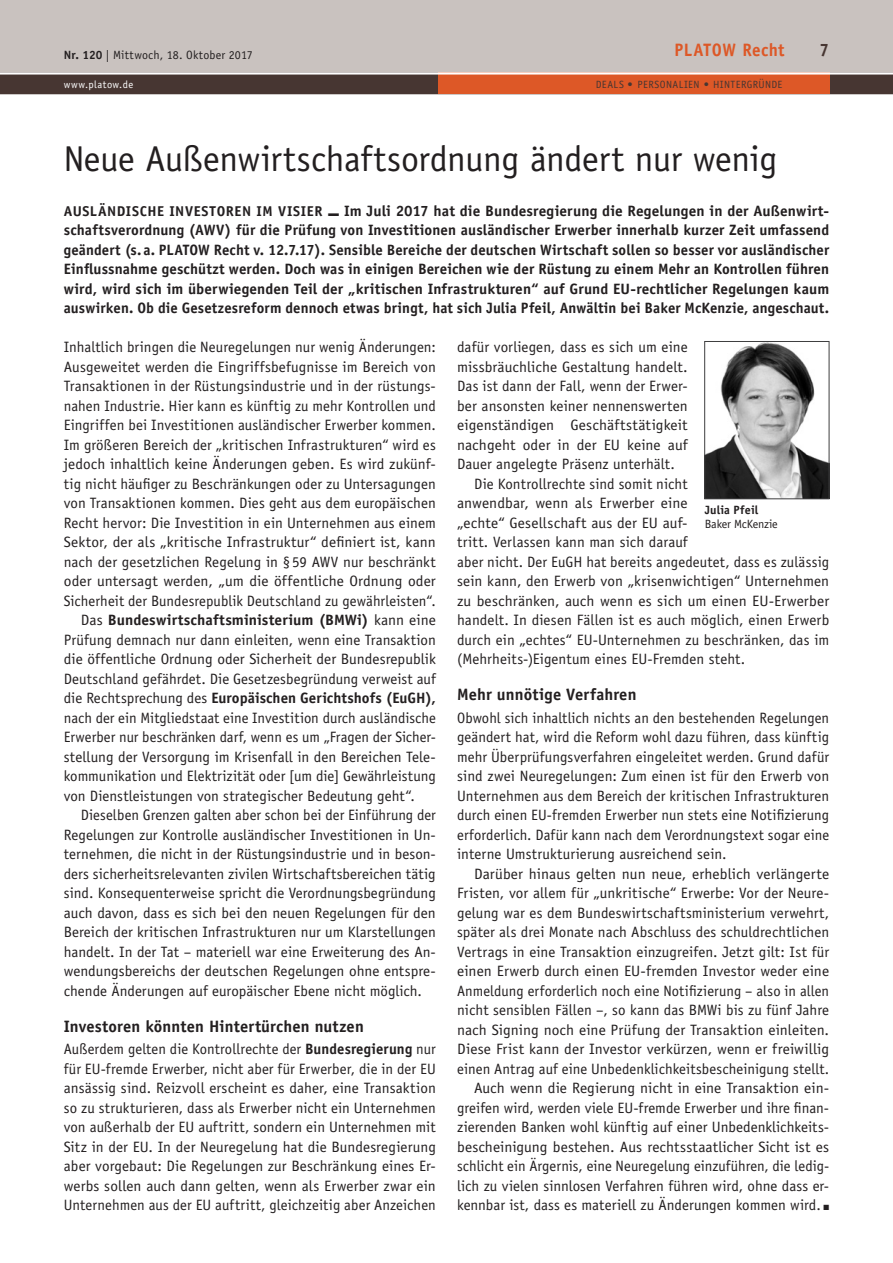
<style>
.page{position:relative;width:893px;height:1263px;background:#fff}
.page>*{position:absolute;margin:0;border:0;box-sizing:border-box;transform-origin:0 0}
._02_Headline_Seite_3{font:36px "Officina Sans Std";letter-spacing:-.01em;color:#231f20}
.t1{font:700 18px "Officina Sans Std";letter-spacing:.02em;color:#dd5827;scale:.95 1}
.t2{font:700 18px "Officina Sans Std";color:#473632;scale:.95 1}
._07_Zwischenhead_Bal{font:700 16.5px "Officina Sans Std";letter-spacing:.005em;color:#231f20}
._06_Fließtext_Einzug{font:15px/19.5px "Officina Sans Std";letter-spacing:.005em;color:#231f20;text-align:justify}
._05_Fließtext{font:15px/19.5px "Officina Sans Std";letter-spacing:.005em;color:#231f20;text-align:justify}
._05_Fließtext-2{font:700 15px/19.5px "Officina Sans Std";letter-spacing:.005em;color:#231f20;text-align:justify}
._20_Kasten_Kopf{font:12px "Officina Sans Std";letter-spacing:.015em;color:#231f20}
._30_Tabelle_Fließtex{font:12px "Officina Sans Std";letter-spacing:-.01em;color:#231f20}
._30_Tabelle_Kopf{font:700 12px "Officina Sans Std";letter-spacing:.01em;color:#231f20}
.t3{font:10.5px "Officina Sans Std";letter-spacing:.035em;color:#473632}
.t4{font:10.5px "Officina Sans Std";letter-spacing:.045em;color:#fff}
.s1{font-weight:700}
.s2{font-size:14.25px}
</style>
<div class="page">
<div style="left:0;top:0;width:893px;height:72px;background:#c9c2bf"></div>
<div style="left:0;top:72px;width:893px;height:22px;background:#473632"></div>
<hr style="left:0;top:94px;width:893px;height:1px;background:#473632">
<div style="left:438px;top:72px;width:391px;height:22px;background:#dd5827"></div>
<hr style="left:0;top:72px;width:893px;height:3px;background:#fff">
<img style="left:706px;top:343px;width:121px;height:154px">
<div style="left:704px;top:341px;width:125px;height:158px;border:1px solid #3e3e3f"></div>
<p class="_20_Kasten_Kopf" style="left:64px;top:47px;width:190px"><span class="s1">Nr. 120</span> | Mittwoch, 18. Oktober 2017</p>
<p class="t1" style="left:674px;top:39px;width:117px">PLATOW Recht</p>
<p class="t2" style="left:819px;top:39px;width:12px">7</p>
<p class="t4" style="left:64px;top:79px;width:71px">www.platow.de</p>
<p class="t3" style="left:596px;top:79px;width:188px">DEALS <span class="s1">•</span> PERSONALIEN <span class="s1">•</span> HINTERGRÜNDE</p>
<p class="_02_Headline_Seite_3" style="left:64px;top:137px;width:715px">Neue Außenwirtschaftsordnung ändert nur wenig</p>
<p class="_05_Fließtext-2" style="left:64px;top:201px;width:767px"><span class="s2">AUSLÄNDISCHE INVESTOREN IM VISIER</span> ■ Im Juli 2017 hat die Bundesregierung die Regelungen in der Außenwirt&shy;schaftsverordnung (AWV) für die Prüfung von Investitionen ausländischer Erwerber innerhalb kurzer Zeit umfassend geändert (s. a. PLATOW Recht v. 12.7.17). Sensible Bereiche der deutschen Wirtschaft sollen so besser vor ausländischer Einflussnahme geschützt werden. Doch was in einigen Bereichen wie der Rüstung zu einem Mehr an Kontrollen führen wird, wird sich im überwiegenden Teil der „kritischen Infrastrukturen“ auf Grund EU-rechtlicher Regelungen kaum auswirken. Ob die Gesetzesreform dennoch etwas bringt, hat sich Julia Pfeil, Anwältin bei Baker McKenzie, angeschaut.</p>
<p class="_05_Fließtext" style="left:457px;top:338px;width:232px">dafür vorliegen, dass es sich um eine missbräuchliche Gestaltung handelt.<br>Das ist dann der Fall, wenn der Erwer&shy;ber ansonsten keiner nennenswerten eigenständigen Geschäftstätigkeit nachgeht oder in der EU keine auf Dauer angelegte Präsenz unterhält.</p>
<p class="_06_Fließtext_Einzug" style="left:457px;top:474px;width:374px;text-align:left;text-indent:17px">Die Kontrollrechte sind somit nicht<br>anwendbar, wenn als Erwerber eine<br>„echte“ Gesellschaft aus der EU auf-<br>tritt. Verlassen kann man sich darauf<br>aber nicht. Der EuGH hat bereits angedeutet, dass es zulässig sein kann, den Erwerb von „krisenwichtigen“ Unternehmen zu beschränken, auch wenn es sich um einen EU-Erwerber handelt. In diesen Fällen ist es auch möglich, einen Erwerb durch ein „echtes“ EU-Unternehmen zu beschränken, das im (Mehrheits-)Eigentum eines EU-Fremden steht.</p>
<p class="_07_Zwischenhead_Bal" style="left:457px;top:684px;width:181px">Mehr unnötige Verfahren</p>
<p class="_05_Fließtext" style="left:457px;top:708px;width:374px">Obwohl sich inhaltlich nichts an den bestehenden Regelungen geändert hat, wird die Reform wohl dazu führen, dass künftig mehr Überprüfungsverfahren eingeleitet werden. Grund dafür sind zwei Neuregelungen: Zum einen ist für den Erwerb von Unternehmen aus dem Bereich der kritischen Infrastrukturen durch einen EU-fremden Erwerber nun stets eine Notifizierung erforderlich. Dafür kann nach dem Verordnungstext sogar eine interne Umstrukturierung ausreichend sein.</p>
<p class="_06_Fließtext_Einzug" style="left:457px;top:864px;width:374px;text-indent:17px">Darüber hinaus gelten nun neue, erheblich verlängerte Fristen, vor allem für „unkritische“ Erwerbe: Vor der Neure&shy;gelung war es dem Bundeswirtschaftsministerium verwehrt, später als drei Monate nach Abschluss des schuldrechtlichen Vertrags in eine Transaktion einzugreifen. Jetzt gilt: Ist für einen Erwerb durch einen EU-fremden Investor weder eine Anmeldung erforderlich noch eine Notifizierung – also in allen nicht sensiblen Fällen –, so kann das BMWi bis zu fünf Jahre nach Signing noch eine Prüfung der Transaktion einleiten.<br>Diese Frist kann der Investor verkürzen, wenn er freiwillig einen Antrag auf eine Unbedenklichkeitsbescheinigung stellt.</p>
<p class="_06_Fließtext_Einzug" style="left:457px;top:1079px;width:374px;text-indent:17px">Auch wenn die Regierung nicht in eine Transaktion ein&shy;greifen wird, werden viele EU-fremde Erwerber und ihre finan&shy;zierenden Banken wohl künftig auf einer Unbedenklichkeits&shy;bescheinigung bestehen. Aus rechtsstaatlicher Sicht ist es schlicht ein Ärgernis, eine Neuregelung einzuführen, die ledig&shy;lich zu vielen sinnlosen Verfahren führen wird, ohne dass er&shy;kennbar ist, dass es materiell zu Änderungen kommen wird. ■</p>
<p class="_05_Fließtext" style="left:64px;top:338px;width:374px">Inhaltlich bringen die Neuregelungen nur wenig Änderungen:<br>Ausgeweitet werden die Eingriffsbefugnisse im Bereich von Transaktionen in der Rüstungsindustrie und in der rüstungs&shy;nahen Industrie. Hier kann es künftig zu mehr Kontrollen und Eingriffen bei Investitionen ausländischer Erwerber kommen.<br>Im größeren Bereich der „kritischen Infrastrukturen“ wird es jedoch inhaltlich keine Änderungen geben. Es wird zukünf&shy;tig nicht häufiger zu Beschränkungen oder zu Untersagungen von Transaktionen kommen. Dies geht aus dem europäischen Recht hervor: Die Investition in ein Unternehmen aus einem Sektor, der als „kritische Infrastruktur“ definiert ist, kann nach der gesetzlichen Regelung in §59 AWV nur beschränkt oder untersagt werden, „um die öffentliche Ordnung oder Sicherheit der Bundesrepublik Deutschland zu gewährleisten“.</p>
<p class="_06_Fließtext_Einzug" style="left:64px;top:611px;width:374px;text-indent:17px">Das <span class="s1">Bundeswirtschaftsministerium (BMWi)</span> kann eine Prüfung demnach nur dann einleiten, wenn eine Transaktion die öffentliche Ordnung oder Sicherheit der Bundesrepublik Deutschland gefährdet. Die Gesetzesbegründung verweist auf die Rechtsprechung des <span class="s1">Europäischen Gerichtshofs (EuGH), </span>nach der ein Mitgliedstaat eine Investition durch ausländische Erwerber nur beschränken darf, wenn es um „Fragen der Sicher&shy;stellung der Versorgung im Krisenfall in den Bereichen Tele&shy;kommunikation und Elektrizität oder [um die] Gewährleistung von Dienstleistungen von strategischer Bedeutung geht“.</p>
<p class="_06_Fließtext_Einzug" style="left:64px;top:806px;width:374px;text-indent:17px">Dieselben Grenzen galten aber schon bei der Einführung der Regelungen zur Kontrolle ausländischer Investitionen in Un&shy;ternehmen, die nicht in der Rüstungsindustrie und in beson&shy;ders sicherheitsrelevanten zivilen Wirtschaftsbereichen tätig sind. Konsequenterweise spricht die Verordnungsbegründung auch davon, dass es sich bei den neuen Regelungen für den Bereich der kritischen Infrastrukturen nur um Klarstellungen handelt. In der Tat – materiell war eine Erweiterung des An&shy;wendungsbereichs der deutschen Regelungen ohne entspre&shy;chende Änderungen auf europäischer Ebene nicht möglich.</p>
<p class="_07_Zwischenhead_Bal" style="left:64px;top:1016px;width:302px">Investoren könnten Hintertürchen nutzen</p>
<p class="_05_Fließtext" style="left:64px;top:1040px;width:374px">Außerdem gelten die Kontrollrechte der <span class="s1">Bundesregierung</span> nur für EU-fremde Erwerber, nicht aber für Erwerber, die in der EU ansässig sind. Reizvoll erscheint es daher, eine Transaktion so zu strukturieren, dass als Erwerber nicht ein Unternehmen von außerhalb der EU auftritt, sondern ein Unternehmen mit Sitz in der EU. In der Neuregelung hat die Bundesregierung aber vorgebaut: Die Regelungen zur Beschränkung eines Er&shy;werbs sollen auch dann gelten, wenn als Erwerber zwar ein Unternehmen aus der EU auftritt, gleichzeitig aber Anzeichen</p>
<p class="_30_Tabelle_Kopf" style="left:705px;top:502px;width:55px">Julia Pfeil</p>
<p class="_30_Tabelle_Fließtex" style="left:705px;top:517px;width:74px">Baker McKenzie</p>
</div>
